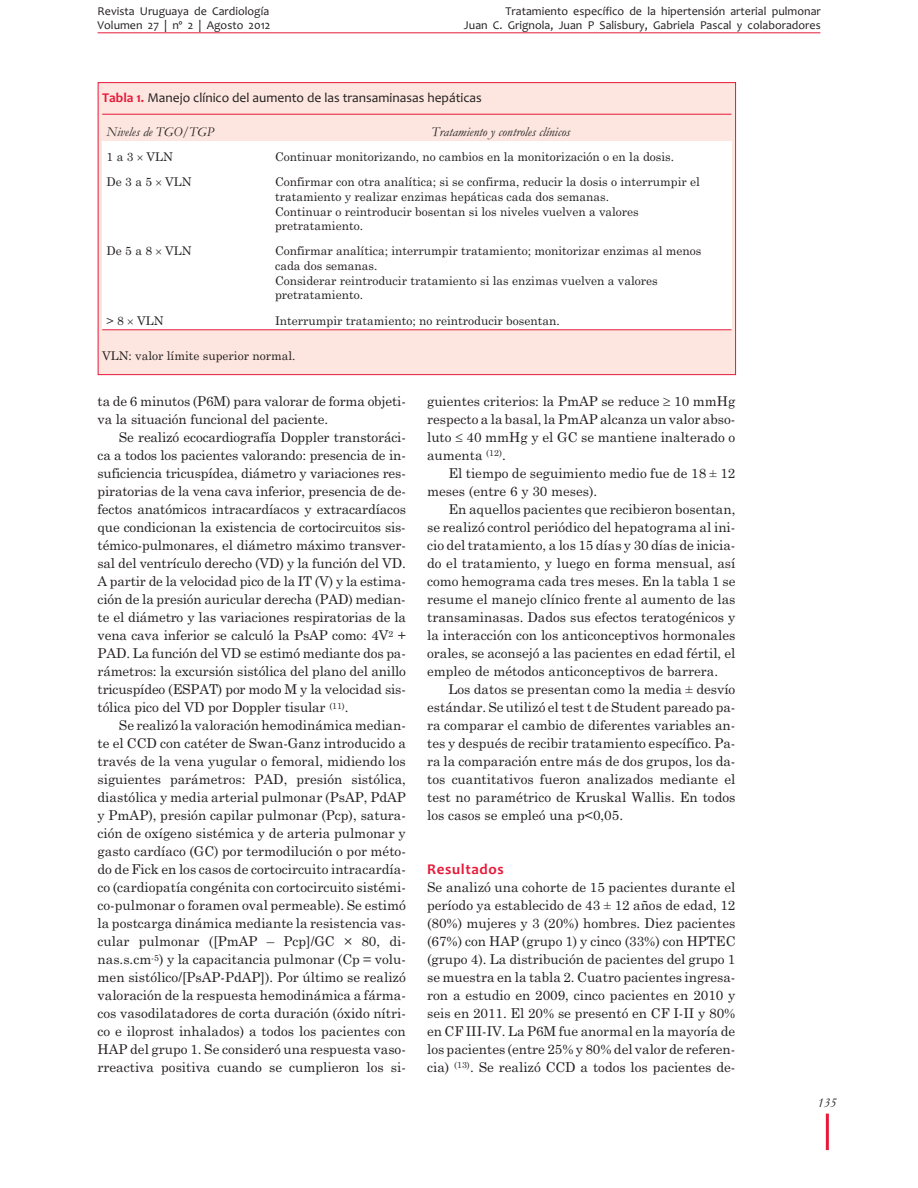
<style>
.page{position:relative;width:918px;height:1188px;background:#fff}
.page>*{position:absolute;margin:0;border:0;box-sizing:border-box;transform-origin:0 0}
.t1{font:700 15px "Candara";letter-spacing:.045em;color:#e71939}
.t2{font:13.5px/18px "Century Schoolbook";color:#231f20;text-align:justify}
.t3{font:13.5px "Candara";color:#231f20}
.t4{font:italic 13.5px "Garamond";color:#231f20}
.t5{font:12px/14.7px "Century Schoolbook";color:#231f20}
.t6{font:12px "Candara";color:#231f20}
.t7{font:12px "Century Schoolbook";letter-spacing:.14em;color:#231f20}
.s1{font-weight:700;color:#e71939}
</style>
<div class="page">
<hr style="left:98px;top:33px;width:722px;height:1px;background:#e71939">
<hr style="left:826px;top:1114px;width:3px;height:36px;background:#e71939">
<div style="left:98px;top:82px;width:638px;height:293px;background:#fce6df"></div>
<div style="left:102px;top:141px;width:629px;height:25px;background:#fff"></div>
<div style="left:102px;top:166px;width:629px;height:69px;background:#fff"></div>
<div style="left:102px;top:235px;width:629px;height:70px;background:#fff"></div>
<div style="left:102px;top:305px;width:629px;height:25px;background:#fff"></div>
<hr style="left:102px;top:114px;width:629px;height:1px;background:#e71939">
<hr style="left:102px;top:330px;width:629px;height:1px;background:#e71939">
<p class="t6" style="left:98px;top:6px;width:173px">Revista Uruguaya de Cardiología</p>
<p class="t6" style="left:506px;top:6px;width:317px">Tratamiento específico de la hipertensión arterial pulmonar</p>
<p class="t6" style="left:98px;top:21px;width:174px">Volumen 27 | nº 2 | Agosto 2012</p>
<p class="t6" style="left:464px;top:21px;width:358px">Juan C. Grignola, Juan P Salisbury, Gabriela Pascal y colaboradores</p>
<p class="t3" style="left:102px;top:93px;width:381px"><span class="s1">Tabla 1.</span> Manejo clínico del aumento de las transaminasas hepáticas</p>
<p class="t4" style="left:107px;top:127px;width:109px">Niveles de TGO/TGP</p>
<p class="t4" style="left:432px;top:127px;width:140px">Tratamiento y controles clínicos</p>
<p class="t5" style="left:107px;top:151px;width:68px">1a3 VLN</p>
<p class="t5" style="left:275px;top:151px;width:401px">Continuar monitorizando, no cambios en la monitorización o en la dosis.</p>
<p class="t7" style="left:107px;top:177px;width:87px">De3a5 VLN</p>
<p class="t5" style="left:275px;top:176px;width:426px">Confirmar con otra analítica; si se confirma, reducir la dosis o interrumpir el tratamiento y realizar enzimas hepáticas cada dos semanas.<br>Continuar o reintroducir bosentan si los niveles vuelven a valores pretratamiento.</p>
<p class="t7" style="left:107px;top:247px;width:87px">De5a8 VLN</p>
<p class="t5" style="left:275px;top:245px;width:428px">Confirmar analítica; interrumpir tratamiento; monitorizar enzimas al menos cada dos semanas.<br>Considerar reintroducir tratamiento si las enzimas vuelven a valores pretratamiento.</p>
<p class="t5" style="left:107px;top:314px;width:59px">&gt;8 VLN</p>
<p class="t5" style="left:275px;top:314px;width:286px">Interrumpir tratamiento; no reintroducir bosentan.</p>
<p class="t5" style="left:102px;top:349px;width:195px">VLN: valor límite superior normal.</p>
<p class="t2" style="left:98px;top:394px;width:310px">ta de 6 minutos (P6M) para valorar de forma objeti&shy;va la situación funcional del paciente.</p>
<p class="t2" style="left:98px;top:430px;width:310px;text-indent:21px">Se realizó ecocardiografía Doppler transtoráci&shy;ca a todos los pacientes valorando: presencia de in&shy;suficiencia tricuspídea, diámetro y variaciones res&shy;piratorias de la vena cava inferior, presencia de de&shy;fectos anatómicos intracardíacos y extracardíacos que condicionan la existencia de cortocircuitos sis&shy;témico-pulmonares, el diámetro máximo transver&shy;sal del ventrículo derecho (VD) y la función del VD.<br>A partir de la velocidad pico de la IT (V) y la estima&shy;ción de la presión auricular derecha (PAD) median&shy;te el diámetro y las variaciones respiratorias de la vena cava inferior se calculó la PsAP como: 4V<sup>2</sup> + PAD. La función del VD se estimó mediante dos pa&shy;rámetros: la excursión sistólica del plano del anillo tricuspídeo (ESPAT) por modo M y la velocidad sis&shy;tólica pico del VD por Doppler tisular <sup>(11)</sup>.</p>
<p class="t2" style="left:98px;top:718px;width:310px;text-indent:21px">Se realizó la valoración hemodinámica median&shy;te el CCD con catéter de Swan-Ganz introducido a través de la vena yugular o femoral, midiendo los siguientes parámetros: PAD, presión sistólica, diastólica y media arterial pulmonar (PsAP, PdAP y PmAP), presión capilar pulmonar (Pcp), satura&shy;ción de oxígeno sistémica y de arteria pulmonar y gasto cardíaco (GC) por termodilución o por méto&shy;do de Fick en los casos de cortocircuito intracardía&shy;co (cardiopatía congénita con cortocircuito sistémi&shy;co-pulmonar o foramen oval permeable). Se estimó la postcarga dinámica mediante la resistencia vas&shy;cular pulmonar ([PmAP – Pcp]/GC × 80, di&shy;nas.s.cm<sup>-5</sup>) y la capacitancia pulmonar (Cp = volu&shy;men sistólico/[PsAP-PdAP]). Por último se realizó valoración de la respuesta hemodinámica a fárma&shy;cos vasodilatadores de corta duración (óxido nítri&shy;co e iloprost inhalados) a todos los pacientes con HAP del grupo 1. Se consideró una respuesta vaso&shy;rreactiva positiva cuando se cumplieron los si-</p>
<p class="t2" style="left:427px;top:393px;width:310px">guientes criterios: la PmAP se reduce 10 mmHg respecto a la basal, la PmAP alcanza un valor abso&shy;luto 40 mmHg y el GC se mantiene inalterado o aumenta <sup>(12)</sup>.</p>
<p class="t2" style="left:427px;top:465px;width:310px;text-indent:21px">El tiempo de seguimiento medio fue de 18 ± 12 meses (entre 6 y 30 meses).</p>
<p class="t2" style="left:427px;top:501px;width:310px;text-indent:21px">En aquellos pacientes que recibieron bosentan, se realizó control periódico del hepatograma al ini&shy;cio del tratamiento, a los 15 días y 30 días de inicia&shy;do el tratamiento, y luego en forma mensual, así como hemograma cada tres meses. En la tabla 1 se resume el manejo clínico frente al aumento de las transaminasas. Dados sus efectos teratogénicos y la interacción con los anticonceptivos hormonales orales, se aconsejó a las pacientes en edad fértil, el empleo de métodos anticonceptivos de barrera.</p>
<p class="t2" style="left:427px;top:681px;width:310px;text-indent:21px">Los datos se presentan como la media ± desvío estándar. Se utilizó el test t de Student pareado pa&shy;ra comparar el cambio de diferentes variables an&shy;tes y después de recibir tratamiento específico. Pa&shy;ra la comparación entre más de dos grupos, los da&shy;tos cuantitativos fueron analizados mediante el test no paramétrico de Kruskal Wallis. En todos los casos se empleó una p&lt;0,05.</p>
<p class="t1" style="left:427px;top:863px;width:78px">Resultados</p>
<p class="t2" style="left:427px;top:879px;width:310px">Se analizó una cohorte de 15 pacientes durante el período ya establecido de 43 ± 12 años de edad, 12 (80%) mujeres y 3 (20%) hombres. Diez pacientes (67%) con HAP (grupo 1) y cinco (33%) con HPTEC (grupo 4). La distribución de pacientes del grupo 1 se muestra en la tabla 2. Cuatro pacientes ingresa&shy;ron a estudio en 2009, cinco pacientes en 2010 y seis en 2011. El 20% se presentó en CF I-II y 80% en CF III-IV. La P6M fue anormal en la mayoría de los pacientes (entre 25% y 80% del valor de referen&shy;cia) <sup>(13)</sup>. Se realizó CCD a todos los pacientes de-</p>
<p class="t4" style="left:817px;top:1098px;width:20px">135</p>
</div>
